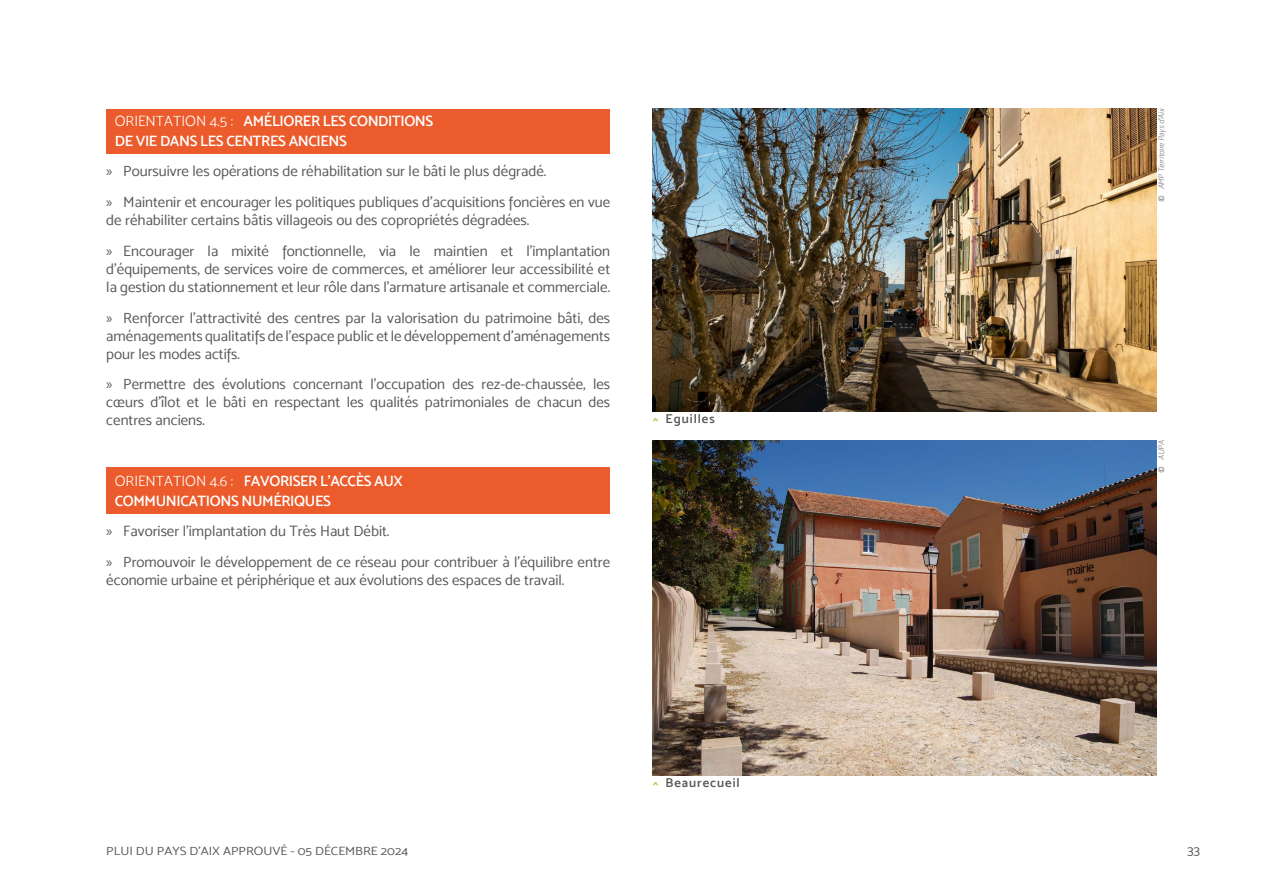
<style>
.page{position:relative;width:1263px;height:893px;background:#fff}
.page>*{position:absolute;margin:0;border:0;box-sizing:border-box;transform-origin:0 0}
.t1{font:15px/18px "Mosk Normal 400";color:#575756}
.t2{font:15px/19.5px "Mosk Semi Bold 600";letter-spacing:-.025em;color:#fff}
.t3{font:13.5px "Mosk Normal 400";color:#575756}
.t4{font:12.9px "Mosk Semi Bold 600";letter-spacing:.075em;color:#575756}
.t5{font:12px "Mosk Normal 400";color:#575756;scale:1.1 1}
.t6{font:italic 8.25px "Mosk Extra Light 200";color:#6b6b6a}
.s1{font-family:"Mosk Light 300"}
.s2{font-family:"Myriad Pro"}
.s3{color:#abca41}
.s4{font-family:"Calibri";font-style:normal}
</style>
<div class="page">
<img style="left:653px;top:109px;width:504px;height:303px">
<div style="left:106px;top:109px;width:504px;height:44px;background:#eb5b2b"></div>
<div style="left:106px;top:467px;width:504px;height:46px;background:#eb5b2b"></div>
<img style="left:653px;top:441px;width:504px;height:335px">
<p class="t2" style="left:115px;top:111px;width:320px"><span class="s1">ORIENTATION 4.5 :</span> AMÉLIORER LES CONDITIONS<br>DE VIE DANS LES CENTRES ANCIENS</p>
<p class="t1" style="left:106px;top:156px;width:505px;line-height:30.8px"><span class="s2">»</span> Poursuivre les opérations de réhabilitation sur le bâti le plus dégradé.<br><span class="s2">»</span> Maintenir et encourager les politiques publiques d’acquisitions foncières en vue</p>
<p class="t1" style="left:106px;top:204px;width:505px;line-height:30.8px">de réhabiliter certains bâtis villageois ou des copropriétés dégradées.<br><span class="s2">»</span> Encourager la mixité fonctionnelle, via le maintien et l'implantation</p>
<p class="t1" style="left:106px;top:260px;width:505px">d'équipements, de services voire de commerces, et améliorer leur accessibilité et la gestion du stationnement et leur rôle dans l'armature artisanale et commerciale.</p>
<p class="t1" style="left:106px;top:308px;width:505px;text-align:justify"><span class="s2">»</span> Renforcer l’attractivité des centres par la valorisation du patrimoine bâti, des aménagements qualitatifs de l’espace public et le développement d’aménagements pour les modes actifs.</p>
<p class="t1" style="left:106px;top:375px;width:505px;text-align:justify"><span class="s2">»</span> Permettre des évolutions concernant l’occupation des rez-de-chaussée, les cœurs d’îlot et le bâti en respectant les qualités patrimoniales de chacun des centres anciens.</p>
<p class="t2" style="left:115px;top:471px;width:290px"><span class="s1">ORIENTATION 4.6 :</span> FAVORISER L'ACCÈS AUX<br>COMMUNICATIONS NUMÉRIQUES</p>
<p class="t1" style="left:106px;top:516px;width:505px;line-height:30.8px"><span class="s2">»</span> Favoriser l’implantation du Très Haut Débit.<br><span class="s2">»</span> Promouvoir le développement de ce réseau pour contribuer à l’équilibre entre</p>
<p class="t1" style="left:106px;top:571px;width:459px">économie urbaine et périphérique et aux évolutions des espaces de travail.</p>
<p class="t4" style="left:653px;top:411px;width:64px"><span class="s3">^</span> Eguilles</p>
<p class="t4" style="left:653px;top:775px;width:89px"><span class="s3">^</span> Beaurecueil</p>
<p class="t6" style="left:1156px;top:202px;width:96px;rotate:-90deg"><span class="s4">©</span> AMP Territoire Pays d'Aix</p>
<p class="t6" style="left:1156px;top:473px;width:35px;rotate:-90deg"><span class="s4">©</span> AUPA</p>
<p class="t5" style="left:106px;top:844px;width:276px">PLUI DU PAYS D'AIX APPROUVÉ - 05 DÉCEMBRE 2024</p>
<p class="t3" style="left:1187px;top:842px;width:14px">33</p>
</div>
